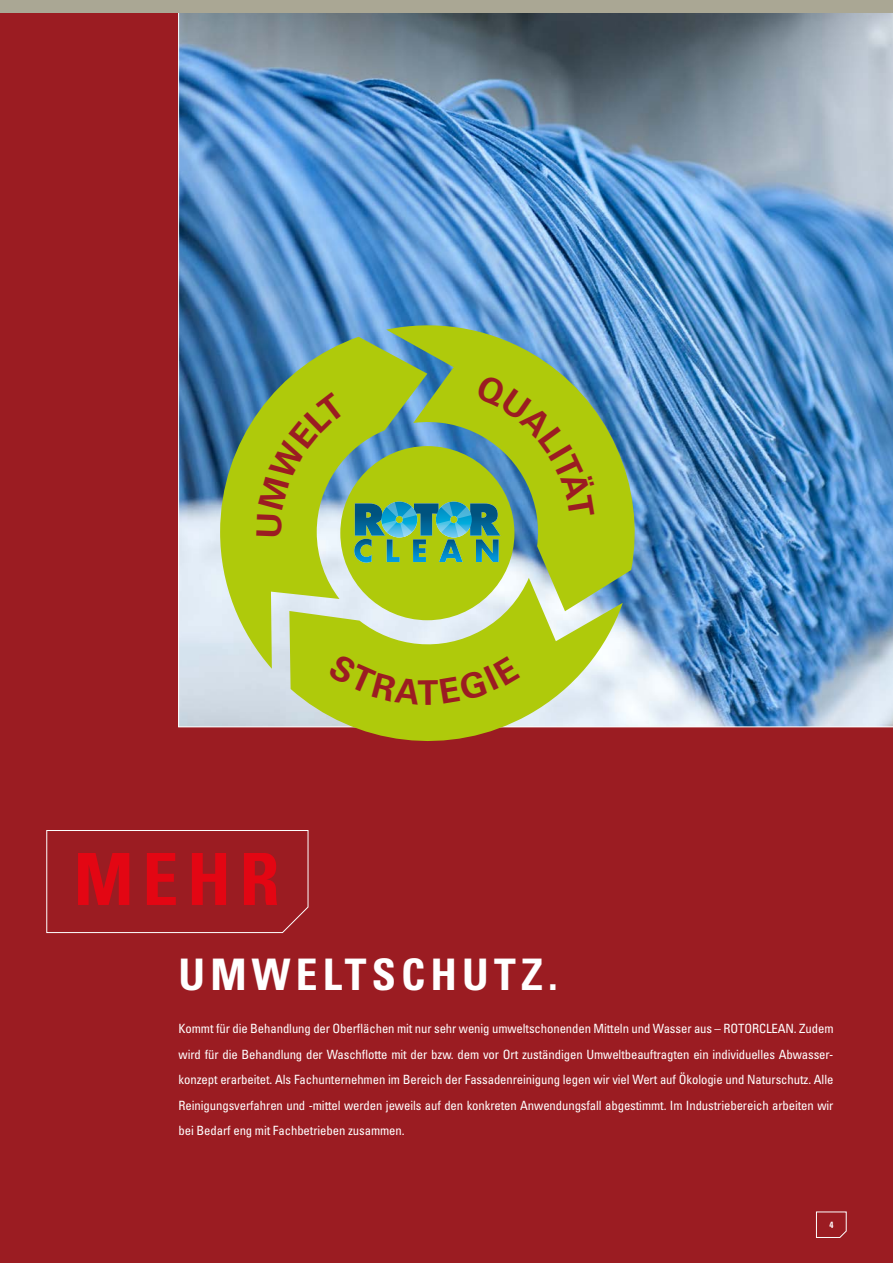
<style>
.page{position:relative;width:893px;height:1263px;background:#9b1c22}
.page>*{position:absolute;margin:0;border:0;box-sizing:border-box;transform-origin:0 0}
.t1{font:700 condensed 72px "Univers LT Std";color:#e30613}
.t2{font:700 condensed 43.5px "Univers LT Std";color:#fff}
.t3{font:condensed 12.75px/25.5px "Univers LT Std";letter-spacing:-.01em;color:#fff;text-align:justify}
.t4{font:700 condensed 9px "Univers LT Std";color:#fff}
</style>
<div class="page">
<svg style="left:46px;top:830px;width:263px;height:103px"></svg>
<img style="left:178px;top:13px;width:715px;height:714px">
<svg style="left:816px;top:1211px;width:31px;height:27px"></svg>
<div style="left:0;top:0;width:893px;height:13px;background:#aaa794"></div>
<svg style="left:220px;top:337px;width:166px;height:332px;background:#97b765"></svg>
<svg style="left:386px;top:320px;width:261px;height:291px;background:#81ac7e"></svg>
<svg style="left:289px;top:578px;width:334px;height:163px;background:#bfc766"></svg>
<div style="left:340px;top:446px;width:174px;height:174px;background:#afca0b;border-radius:50%"></div>
<svg style="left:256px;top:392px;width:91px;height:145px;background:#abc727"></svg>
<svg style="left:354px;top:374px;width:242px;height:189px"></svg>
<div style="left:327px;top:653px;width:193px;height:52px;background:#afca0b"></div>
<h1 class="t1" style="left:74px;top:835px;width:207px">MEHR</h1>
<h2 class="t2" style="left:179px;top:948px;width:381px">UMWELTSCH UTZ.</h2>
<p class="t3" style="left:179px;top:1016px;width:656px">Kommt für die Behandlung der Oberflächen mit nur sehr wenig umweltschonenden Mitteln und Wasser aus – ROTORCLEAN. Zudem wird für die Behandlung der Waschflotte mit der bzw. dem vor Ort zuständigen Umweltbeauftragten ein individuelles Abwasser&shy;konzept erarbeitet. Als Fachunternehmen im Bereich der Fassadenreinigung legen wir viel Wert auf Ökologie und Naturschutz. Alle Reinigungsverfahren und -mittel werden jeweils auf den konkreten Anwendungsfall abgestimmt. Im Industriebereich arbeiten wir bei Bedarf eng mit Fachbetrieben zusammen.</p>
<p class="t4" style="left:829px;top:1219px;width:5px">4</p>
</div>
